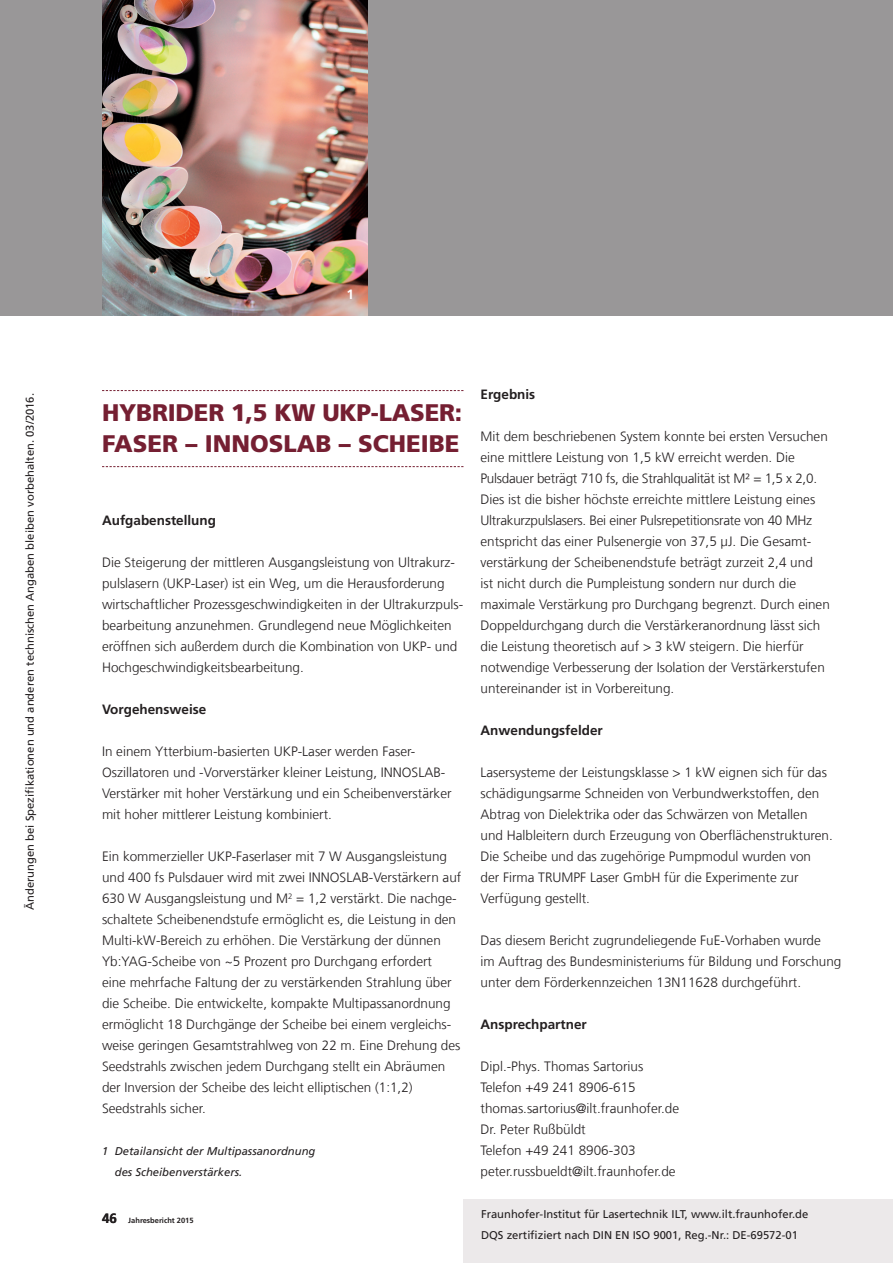
<style>
.page{position:relative;width:893px;height:1263px;background:#fff}
.page>*{position:absolute;margin:0;border:0;box-sizing:border-box;transform-origin:0 0}
.t1{font:900 24px/31.5px "Frutiger LT Com";color:#751f32}
.t2{font:300 13.5px/21px "Frutiger LT Com";color:#231f20}
.t3{font:700 13.5px "Frutiger LT Com";color:#231f20}
.t4{font:700 13.5px "Frutiger LT Com";color:#fff}
.t5{font:11.25px/21px "Frutiger LT Com";color:#231f20}
.t6{font:italic 11.25px/21px "Frutiger LT Com";color:#231f20}
.t7{font:700 7.5px "Frutiger LT Com";color:#231f20}
.s1{font-size:13.5px}
</style>
<div class="page">
<div style="left:463px;top:1199px;width:430px;height:64px;background:#ece9ea"></div>
<div style="left:0;top:0;width:893px;height:315px;background:#999798"></div>
<img style="left:102px;top:0;width:266px;height:315px">
<svg style="left:102px;top:390px;width:361px;height:1px"></svg>
<svg style="left:102px;top:466px;width:361px;height:1px"></svg>
<p class="t5" style="left:20px;top:910px;width:518px;rotate:-90deg">Änderungen bei Spezifikationen und anderen technischen Angaben bleiben vorbehalten. 03/2016.</p>
<p class="t4" style="left:347px;top:286px;width:9px">1</p>
<h1 class="t1" style="left:102px;top:397px;width:362px">HYBRIDER 1,5 KW UKP-LASER:<br>FASER – INNOSLAB – SCHEIBE</h1>
<p class="t3" style="left:102px;top:512px;width:116px">Aufgabenstellung</p>
<p class="t2" style="left:102px;top:552px;width:363px">Die Steigerung der mittleren Ausgangsleistung von Ultrakurz&shy;pulslasern (UKP-Laser) ist ein Weg, um die Herausforderung wirtschaftlicher Prozessgeschwindigkeiten in der Ultrakurzpuls&shy;bearbeitung anzunehmen. Grundlegend neue Möglichkeiten eröffnen sich außerdem durch die Kombination von UKP- und Hochgeschwindigkeitsbearbeitung.</p>
<p class="t3" style="left:102px;top:701px;width:106px">Vorgehensweise</p>
<p class="t2" style="left:102px;top:741px;width:351px">In einem Ytterbium-basierten UKP-Laser werden Faser-Oszillatoren und -Vorverstärker kleiner Leistung, INNOSLAB-Verstärker mit hoher Verstärkung und ein Scheibenverstärker mit hoher mittlerer Leistung kombiniert.</p>
<p class="t2" style="left:102px;top:846px;width:361px">Ein kommerzieller UKP-Faserlaser mit 7 W Ausgangsleistung und 400 fs Pulsdauer wird mit zwei INNOSLAB-Verstärkern auf 630 W Ausgangsleistung und M<sup>2</sup> = 1,2 verstärkt. Die nachge&shy;schaltete Scheibenendstufe ermöglicht es, die Leistung in den Multi-kW-Bereich zu erhöhen. Die Verstärkung der dünnen Yb:YAG-Scheibe von ~5 Prozent pro Durchgang erfordert<br>eine mehrfache Faltung der zu verstärkenden Strahlung über die Scheibe. Die entwickelte, kompakte Multipassanordnung ermöglicht 18 Durchgänge der Scheibe bei einem vergleichs&shy;weise geringen Gesamtstrahlweg von 22 m. Eine Drehung des Seedstrahls zwischen jedem Durchgang stellt ein Abräumen der Inversion der Scheibe des leicht elliptischen (1:1,2)<br>Seedstrahls sicher.</p>
<p class="t6" style="left:115px;top:1141px;width:202px;text-indent:-13px">1 Detailansicht der Multipassanordnung des Scheibenverstärkers.</p>
<p class="t3" style="left:480px;top:386px;width:56px">Ergebnis</p>
<p class="t2" style="left:480px;top:426px;width:351px">Mit dem beschriebenen System konnte bei ersten Versuchen eine mittlere Leistung von 1,5 kW erreicht werden. Die Pulsdauer beträgt 710 fs, die Strahlqualität ist M² = 1,5 x 2,0.<br>Dies ist die bisher höchste erreichte mittlere Leistung eines Ultrakurzpulslasers. Bei einer Pulsrepetitionsrate von 40 MHz entspricht das einer Pulsenergie von 37,5 µJ. Die Gesamt&shy;verstärkung der Scheibenendstufe beträgt zurzeit 2,4 und<br>ist nicht durch die Pumpleistung sondern nur durch die maximale Verstärkung pro Durchgang begrenzt. Durch einen Doppeldurchgang durch die Verstärkeranordnung lässt sich die Leistung theoretisch auf &gt; 3 kW steigern. Die hierfür notwendige Verbesserung der Isolation der Verstärkerstufen untereinander ist in Vorbereitung.</p>
<p class="t3" style="left:480px;top:723px;width:124px">Anwendungsfelder</p>
<p class="t2" style="left:480px;top:762px;width:354px">Lasersysteme der Leistungsklasse &gt; 1 kW eignen sich für das schädigungsarme Schneiden von Verbundwerkstoffen, den Abtrag von Dielektrika oder das Schwärzen von Metallen und Halbleitern durch Erzeugung von Oberflächenstrukturen.<br>Die Scheibe und das zugehörige Pumpmodul wurden von der Firma TRUMPF Laser GmbH für die Experimente zur Verfügung gestellt.</p>
<p class="t2" style="left:480px;top:930px;width:362px">Das diesem Bericht zugrundeliegende FuE-Vorhaben wurde<br>im Auftrag des Bundesministeriums für Bildung und Forschung unter dem Förderkennzeichen 13N11628 durchgeführt.</p>
<p class="t3" style="left:480px;top:1017px;width:108px">Ansprechpartner</p>
<p class="t2" style="left:480px;top:1056px;width:200px">Dipl.-Phys. Thomas Sartorius<br>Telefon +49 241 8906-615 thomas.sartorius@ilt.fraunhofer.de<br>Dr. Peter Rußbüldt<br>Telefon +49 241 8906-303 peter.russbueldt@ilt.fraunhofer.de</p>
<p class="t7" style="left:102px;top:1216px;width:93px"><span class="s1">46</span> Jahresbericht 2015</p>
<p class="t5" style="left:481px;top:1204px;width:329px">Fraunhofer-Institut für Lasertechnik ILT, www.ilt.fraunhofer.de<br>DQS zertifiziert nach DIN EN ISO 9001, Reg.-Nr.: DE-69572-01</p>
</div>
